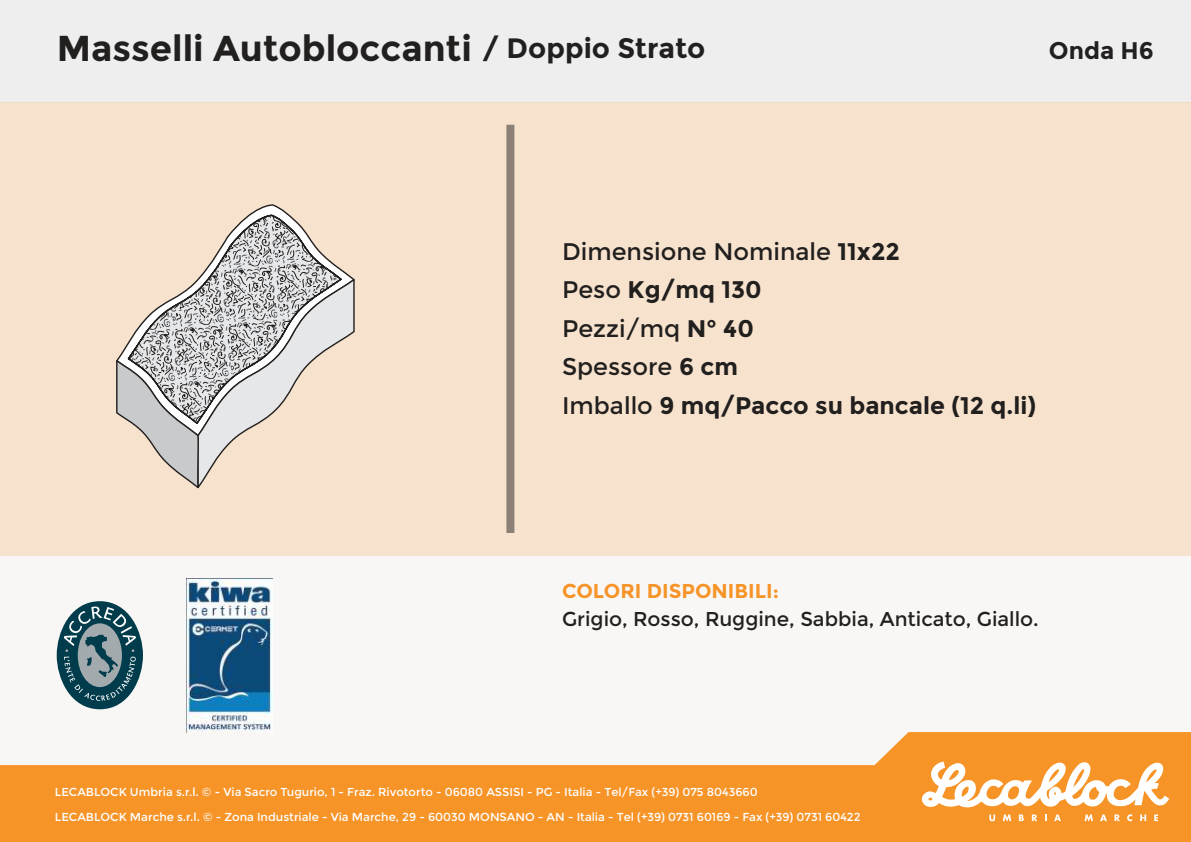
<style>
.page{position:relative;width:1191px;height:842px;background:#f8f7f6}
.page>*{position:absolute;margin:0;border:0;box-sizing:border-box;transform-origin:0 0}
.t1{font:700 36px "Montserrat";color:#221f1f}
.t2{font:700 24px/38.4px "Montserrat";color:#221f1f}
.t3{font:20px "Montserrat";color:#221f1f}
.t4{font:700 20px "Montserrat";color:#f79428}
.t5{font:11.6px/24.4px "Montserrat";color:#fff}
.s1{font-size:28px}
.s2{font-weight:400}
</style>
<div class="page">
<div style="left:0;top:0;width:1191px;height:102px;background:#eee"></div>
<div style="left:0;top:102px;width:1191px;height:454px;background:#f7e3cd"></div>
<svg style="left:0;top:732px;width:1191px;height:110px;fill:#f79428"></svg>
<div style="left:57px;top:601px;width:86px;height:108px;background:#003c4b;border-radius:50%"></div>
<svg style="left:64px;top:606px;width:72px;height:95px"></svg>
<img style="left:186px;top:578px;width:87px;height:154px">
<div style="left:506px;top:125px;width:8px;height:408px;background:#8c8176"></div>
<svg style="left:921px;top:762px;width:248px;height:59px"></svg>
<svg style="left:248px;top:204px;width:42px;height:11px"></svg>
<svg style="left:116px;top:270px;width:239px;height:219px"></svg>
<svg style="left:126px;top:215px;width:217px;height:210px"></svg>
<h1 class="t1" style="left:57px;top:32px;width:650px">Masselli Autobloccanti <span class="s1">/ Doppio Strato</span></h1>
<h2 class="t2" style="left:1049px;top:33px;width:106px">Onda H6</h2>
<h2 class="t2" style="left:562px;top:234px;width:476px"><span class="s2">Dimensione Nominale</span> 11x22<br><span class="s2">Peso</span> Kg/mq 130<br><span class="s2">Pezzi/mq</span> N° 40<br><span class="s2">Spessore</span> 6 cm<br><span class="s2">Imballo</span> 9 mq/Pacco su bancale (12 q.li)</h2>
<h3 class="t4" style="left:562px;top:582px;width:218px">COLORI DISPONIBILI:</h3>
<h3 class="t3" style="left:562px;top:609px;width:478px">Grigio, Rosso, Ruggine, Sabbia, Anticato, Giallo.</h3>
<p class="t5" style="left:55px;top:780px;width:807px">LECABLOCK Umbria s.r.l. © - Via Sacro Tugurio, 1 - Fraz. Rivotorto - 06080 ASSISI - PG - Italia - Tel/Fax (+39) 075 8043660<br>LECABLOCK Marche s.r.l. © - Zona Industriale - Via Marche, 29 - 60030 MONSANO - AN - Italia - Tel (+39) 0731 60169 - Fax (+39) 0731 60422</p>
</div>
